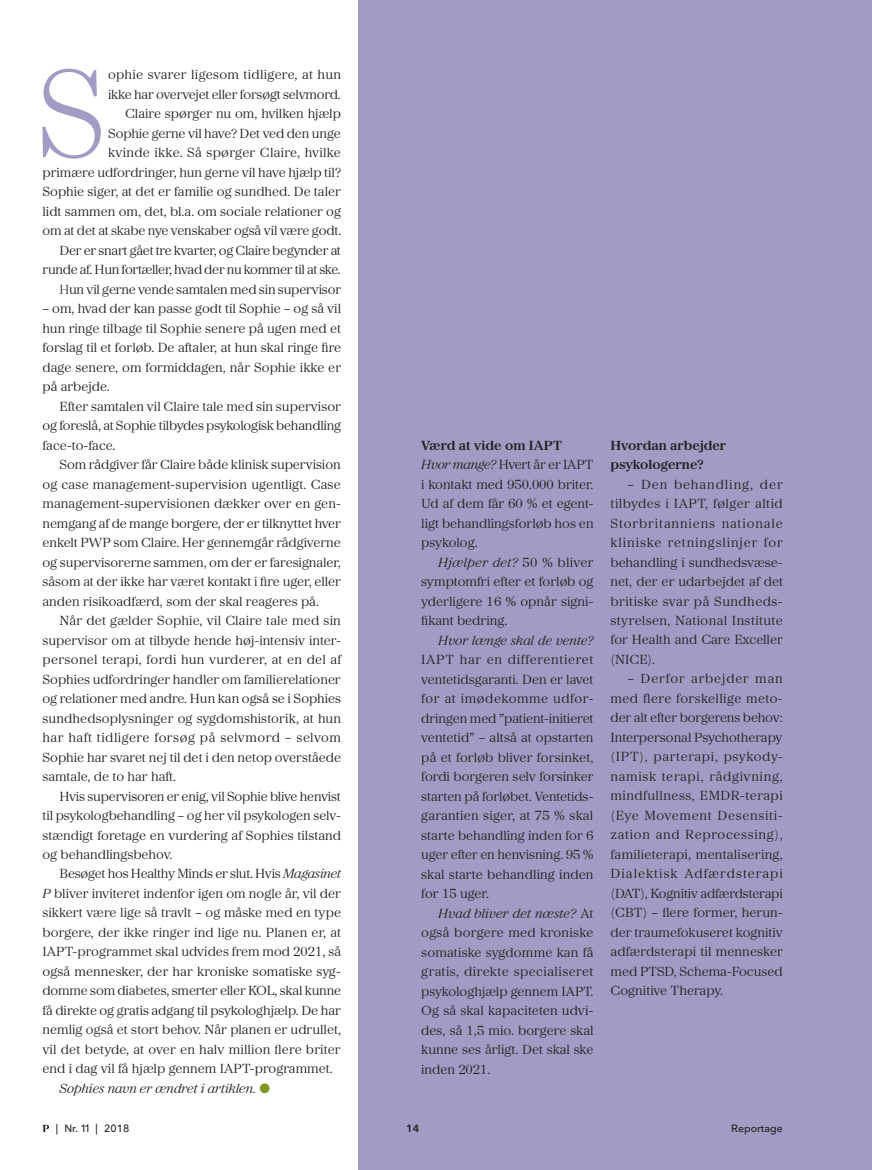
<style>
.page{position:relative;width:872px;height:1170px;background:#fff}
.page>*{position:absolute;margin:0;border:0;box-sizing:border-box;transform-origin:0 0}
.t1{font:300 128.25px "Italian Plate No 4 Expanded";color:#a09cc4}
.t2{font:13.5px/19.5px "Italian Plate No 4 Expanded";letter-spacing:.005em;color:#231f20;text-align:justify}
.t3{font:italic 13.5px "Italian Plate No 4 Expanded";letter-spacing:.005em;color:#231f20}
.t4{font:700 13.5px/19.5px "Italian Plate No 4 Expanded";letter-spacing:.005em;color:#231f20}
.t5{font:500 10.5px "Nationale";color:#231f20}
.t6{font:600 10.5px "Nationale";color:#231f20}
.s1{font-weight:300}
.s2{font-style:italic}
.s3{font-weight:700}
</style>
<div class="page">
<div style="left:358px;top:0;width:514px;height:1170px;background:#a09cc4"></div>
<svg style="left:43px;top:1125px;width:6px;height:7px"></svg>
<h1 class="t1" style="left:36px;top:65px;width:73px">S</h1>
<p class="t2" style="left:42px;top:66px;width:300px;text-align:right">ophie svarer ligesom tidligere, at hun<br>ikke har overvejet eller forsøgt selvmord.<br>Claire spørger nu om, hvilken hjælp<br>Sophie gerne vil have? Det ved den unge<br>kvinde ikke. Så spørger Claire, hvilke<br>primære udfordringer, hun gerne vil have hjælp til?<br>Sophie siger, at det er familie og sundhed. De taler lidt sammen om, det, bl.a. om sociale relationer og om at det at skabe nye venskaber også vil være godt.<br>Der er snart gået tre kvarter, og Claire begynder at runde af. Hun fortæller, hvad der nu kommer til at ske.<br><span class="s1">H</span>un vil gerne vende samtalen med sin supervisor</p>
<p class="t2" style="left:42px;top:300px;width:300px">– om, hvad der kan passe godt til Sophie – og så vil hun ringe tilbage til Sophie senere på ugen med et forslag til et forløb. De aftaler, at hun skal ringe fire dage senere, om formiddagen, når Sophie ikke er på arbejde.</p>
<p class="t2" style="left:42px;top:398px;width:300px;text-indent:17px">Efter samtalen vil Claire tale med sin supervisor og foreslå, at Sophie tilbydes psykologisk behandling face-to-face.</p>
<p class="t2" style="left:42px;top:456px;width:300px;text-indent:17px">Som rådgiver får Claire både klinisk supervision og case management-supervision ugentligt. Case management-supervisionen dækker over en gen&shy;nemgang af de mange borgere, der er tilknyttet hver enkelt PWP som Claire. Her gennemgår rådgiverne og supervisorerne sammen, om der er faresignaler, såsom at der ikke har været kontakt i fire uger, eller anden risikoadfærd, som der skal reageres på.</p>
<p class="t2" style="left:42px;top:612px;width:300px;text-indent:17px">Når det gælder Sophie, vil Claire tale med sin supervisor om at tilbyde hende høj-intensiv inter&shy;personel terapi, fordi hun vurderer, at en del af Sophies udfordringer handler om familierelationer og relationer med andre. Hun kan også se i Sophies sundhedsoplysninger og sygdomshistorik, at hun har haft tidligere forsøg på selvmord – selvom Sophie har svaret nej til det i den netop overståede samtale, de to har haft.</p>
<p class="t2" style="left:42px;top:787px;width:300px;text-indent:17px">Hvis supervisoren er enig, vil Sophie blive henvist til psykologbehandling – og her vil psykologen selv&shy;stændigt foretage en vurdering af Sophies tilstand og behandlingsbehov.</p>
<p class="t2" style="left:42px;top:865px;width:300px;text-indent:17px">Besøget hos Healthy Minds er slut. Hvis <span class="s2">Magasinet P</span> bliver inviteret indenfor igen om nogle år, vil der sikkert være lige så travlt – og måske med en type borgere, der ikke ringer ind lige nu. Planen er, at IAPT-programmet skal udvides frem mod 2021, så også mennesker, der har kroniske somatiske syg&shy;domme som diabetes, smerter eller KOL, skal kunne få direkte og gratis adgang til psykologhjælp. De har nemlig også et stort behov. Når planen er udrullet, vil det betyde, at over en halv million flere briter end i dag vil få hjælp gennem IAPT-programmet.</p>
<p class="t3" style="left:59px;top:1083px;width:198px">Sophies navn er ændret i artiklen.</p>
<p class="t2" style="left:421px;top:437px;width:174px;text-align:left"><span class="s3">Værd at vide om IAPT<br></span><span class="s2">Hvor mange?</span> Hvert år er IAPT i kontakt med 950.000 briter.<br>Ud af dem får 60 % et egent&shy;ligt behandlingsforløb hos en psykolog.</p>
<p class="t2" style="left:421px;top:554px;width:174px;text-indent:17px"><span class="s2">Hjælper det?</span> 50 % bliver symptomfri efter et forløb og yderligere 16 % opnår signi&shy;fikant bedring.</p>
<p class="t3" style="left:438px;top:635px;width:157px">Hvor længe skal de vente?</p>
<p class="t2" style="left:421px;top:651px;width:174px">IAPT har en differentieret ventetidsgaranti. Den er lavet for at imødekomme udfor&shy;dringen med ”patient-initieret ventetid” – altså at opstarten på et forløb bliver forsinket, fordi borgeren selv forsinker starten på forløbet. Ventetids&shy;garantien siger, at 75 % skal starte behandling inden for 6 uger efter en henvisning. 95 % skal starte behandling inden for 15 uger.</p>
<p class="t2" style="left:421px;top:905px;width:174px;text-indent:17px"><span class="s2">Hvad bliver det næste?</span> At også borgere med kroniske somatiske sygdomme kan få gratis, direkte specialiseret psykologhjælp gennem IAPT.<br>Og så skal kapaciteten udvi&shy;des, så 1,5 mio. borgere skal kunne ses årligt. Det skal ske inden 2021.</p>
<p class="t4" style="left:610px;top:436px;width:117px">Hvordan arbejder psykologerne?</p>
<p class="t2" style="left:610px;top:476px;width:174px;text-indent:17px">– Den behandling, der tilbydes i IAPT, følger altid Storbritanniens nationale kliniske retningslinjer for behandling i sundhedsvæse&shy;net, der er udarbejdet af det britiske svar på Sundheds&shy;styrelsen, National Institute for Health and Care Exceller (NICE).</p>
<p class="t2" style="left:610px;top:670px;width:174px;text-indent:17px">– Derfor arbejder man med flere forskellige meto&shy;der alt efter borgerens behov:<br>Interpersonal Psychotherapy (IPT), parterapi, psykody&shy;namisk terapi, rådgivning, mindfullness, EMDR-terapi (Eye Movement Desensiti&shy;zation and Reprocessing), familieterapi, mentalisering, Dialektisk Adfærdsterapi (DAT), Kognitiv adfærdsterapi (CBT) – flere former, herun&shy;der traumefokuseret kognitiv adfærdsterapi til mennesker med PTSD, Schema-Focused Cognitive Therapy.</p>
<p class="t5" style="left:55px;top:1124px;width:76px">| Nr. 11 | 2018</p>
<p class="t6" style="left:406px;top:1124px;width:15px">14</p>
<p class="t5" style="left:731px;top:1124px;width:53px">Reportage</p>
</div>
